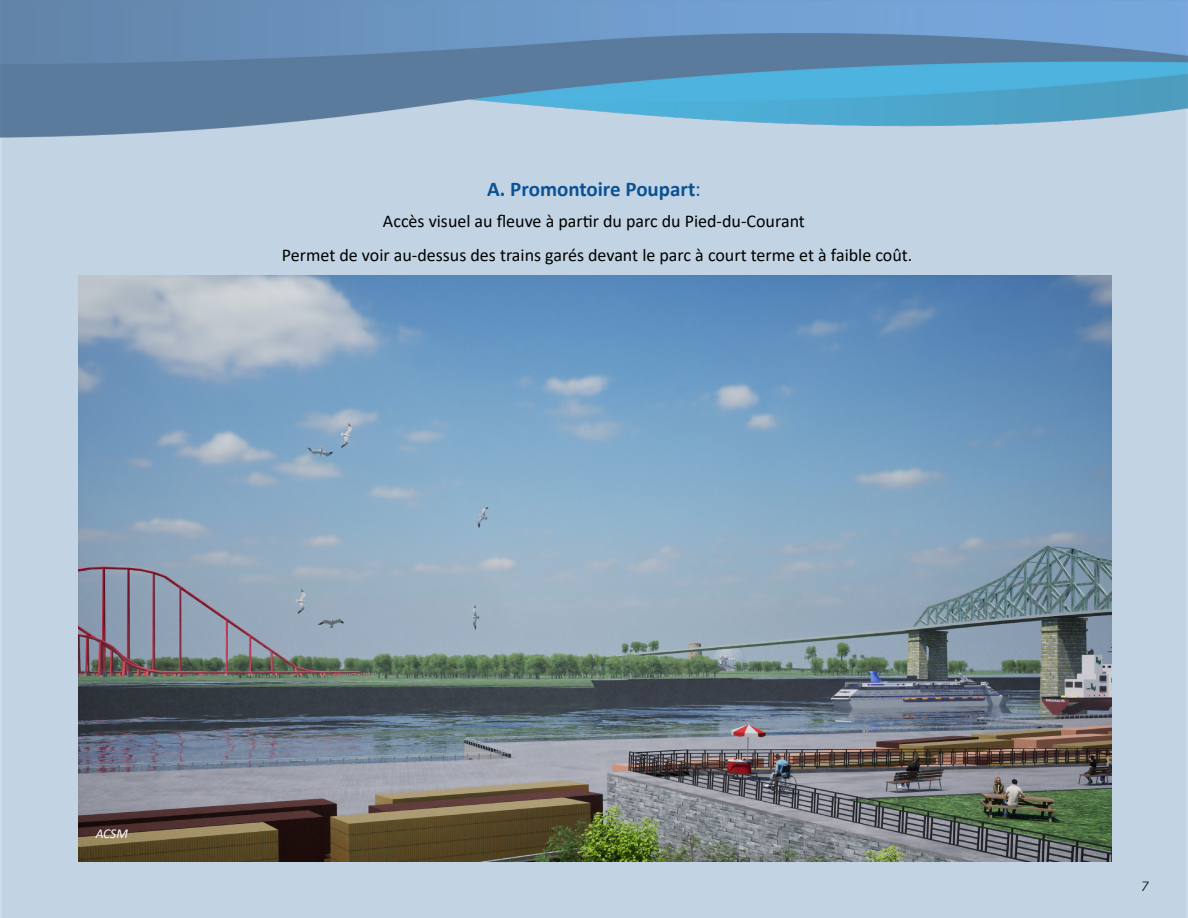
<style>
.page{position:relative;width:1188px;height:918px;background:#fff}
.page>*{position:absolute;margin:0;border:0;box-sizing:border-box;transform-origin:0 0}
.t1{font:700 21px "Calibri";color:#0b5294}
.t2{font:18px "Calibri";color:#000}
.t3{font:italic 300 15px "Calibri";color:#000}
.t4{font:italic 13.5px "Calibri";color:#fff}
.s1{font-weight:400}
</style>
<div class="page">
<div style="left:0;top:138px;width:1188px;height:780px;background:#c2d4e4"></div>
<img style="left:0;top:0;width:1188px;height:138px">
<img style="left:78px;top:276px;width:1034px;height:586px">
<p class="t1" style="left:487px;top:174px;width:215px">A. Promontoire Poupart<span class="s1">:</span></p>
<p class="t2" style="left:383px;top:209px;width:424px">Accès visuel au fleuve à partir du parc du Pied-du-Courant</p>
<p class="t2" style="left:282px;top:243px;width:632px">Permet de voir au-dessus des trains garés devant le parc à court terme et à faible coût.</p>
<p class="t4" style="left:96px;top:824px;width:34px">ACSM</p>
<p class="t3" style="left:1141px;top:876px;width:9px">7</p>
</div>
